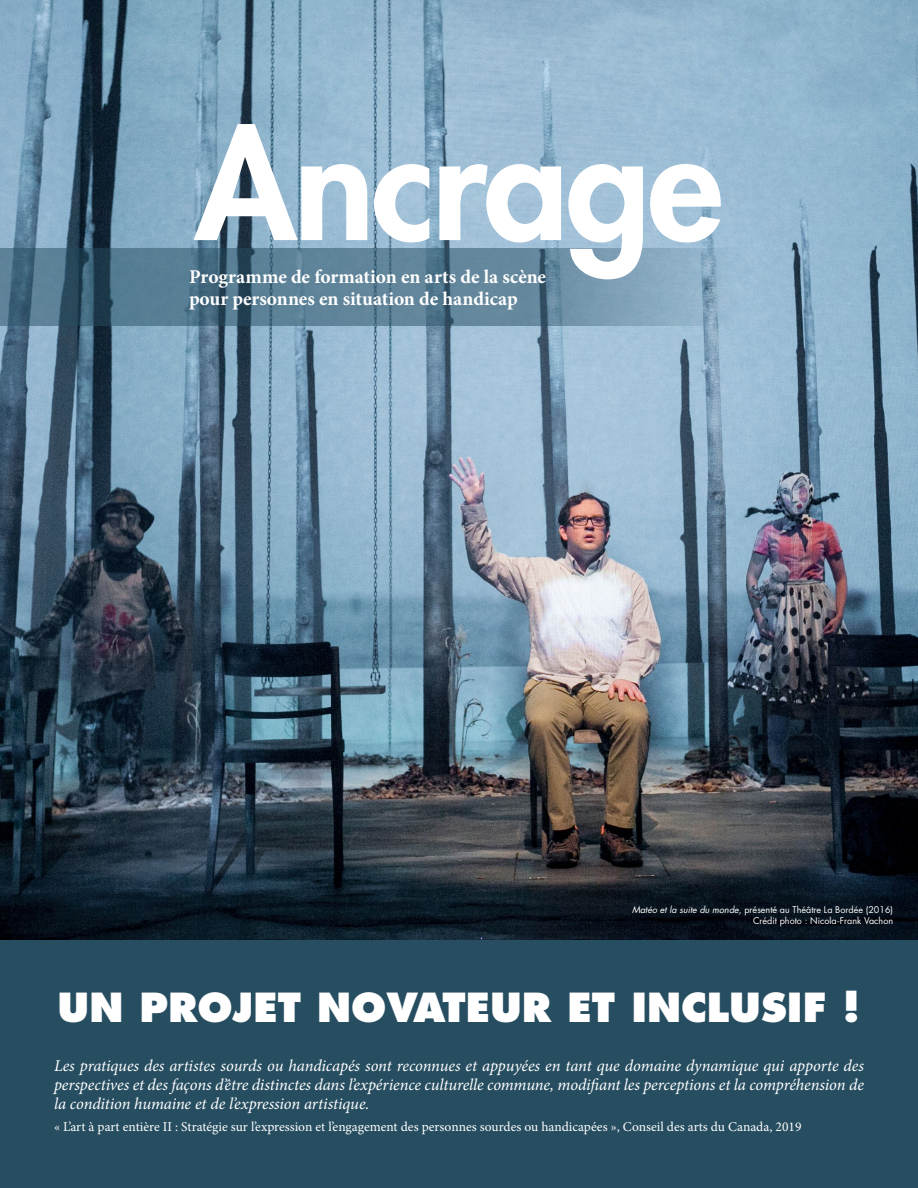
<style>
.page{position:relative;width:918px;height:1188px;background:#fff}
.page>*{position:absolute;margin:0;border:0;box-sizing:border-box;transform-origin:0 0}
.t1{font:800 150px "Futura Std";letter-spacing:-.02em;color:#fff}
.t2{font:800 39px "Futura Std";color:#fff}
.t3{font:700 19.5px "Minion Pro";letter-spacing:-.005em;color:#fff}
.t4{font:italic 16.5px/18.9px "Minion Pro";letter-spacing:-.01em;color:#fff;text-align:justify}
.t5{font:13.5px "Minion Pro";color:#fff}
.t6{font:9px/10.8px "Futura Std";color:#fff;text-align:right}
.s1{font-style:italic}
</style>
<div class="page">
<div style="left:0;top:940px;width:918px;height:248px;background:#264d60"></div>
<img style="left:0;top:0;width:918px;height:940px">
<svg style="left:0;top:248px;width:918px;height:78px"></svg>
<p class="t1" style="left:195px;top:90px;width:530px">Ancrage</p>
<p class="t3" style="left:189px;top:263px;width:359px">Programme de formation en arts de la scène</p>
<p class="t3" style="left:189px;top:285px;width:330px">pour personnes en situation de handicap</p>
<p class="t6" style="left:632px;top:905px;width:263px"><span class="s1">Matéo et la suite du monde</span>, présenté au Théâtre La Bordée (2016)<br>Crédit photo : Nicola-Frank Vachon</p>
<p class="t2" style="left:58px;top:983px;width:804px">UN PROJET NOVATEUR ET INCLUSIF !</p>
<p class="t4" style="left:54px;top:1056px;width:811px">Les pratiques des artistes sourds ou handicapés sont reconnues et appuyées en tant que domaine dynamique qui apporte des perspectives et des façons d’être distinctes dans l’expérience culturelle commune, modifiant les perceptions et la compréhension de la condition humaine et de l’expression artistique.</p>
<p class="t5" style="left:54px;top:1118px;width:749px">« L’art à part entière II : Stratégie sur l’expression et l’engagement des personnes sourdes ou handicapées », Conseil des arts du Canada, 2019</p>
</div>
